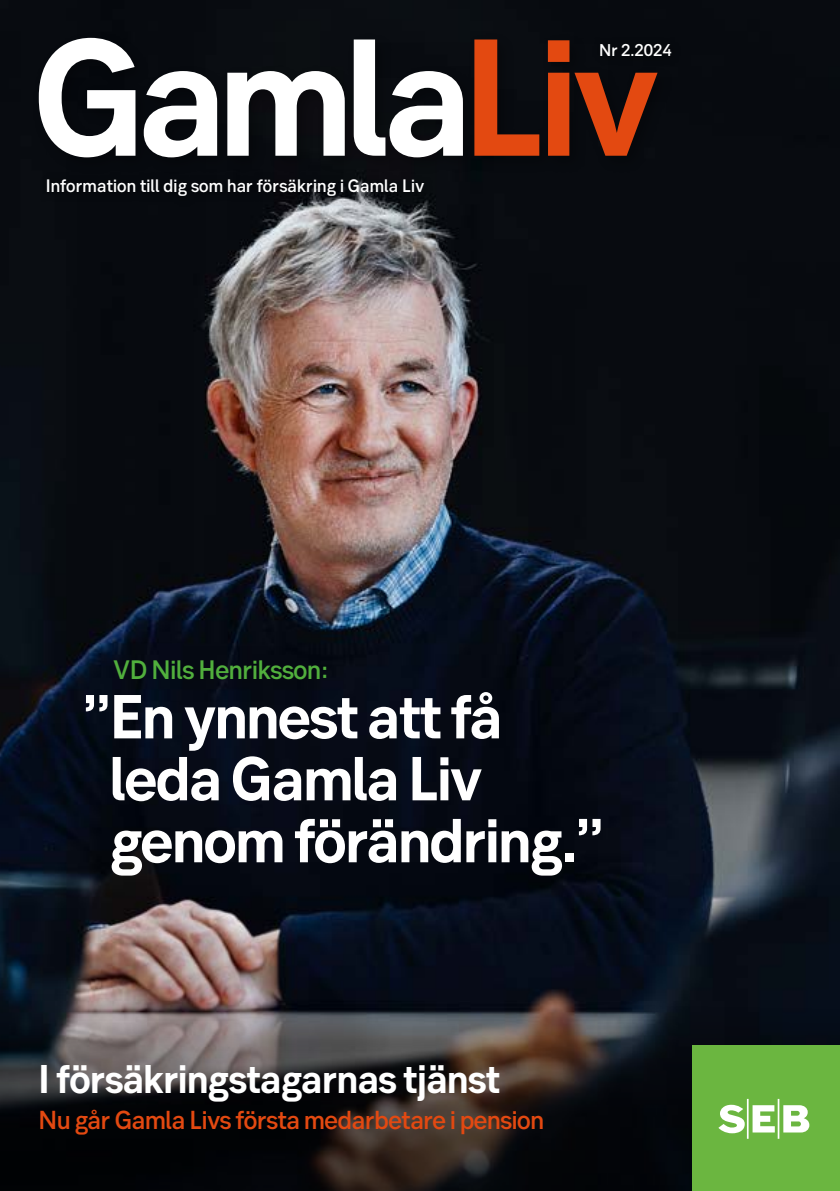
<style>
.page{position:relative;width:840px;height:1191px;background:#fff}
.page>*{position:absolute;margin:0;border:0;box-sizing:border-box;transform-origin:0 0}
.t1{font:700 166px "SEB Sans Serif";letter-spacing:-.035em;color:#fff}
.t2{font:700 62px/62px "SEB Sans Serif";letter-spacing:-.02em;color:#fff}
.t3{font:700 40px "SEB Sans Serif";letter-spacing:-.01em;color:#fff}
.t4{font:500 26.6px "SEB Sans Serif";letter-spacing:-.01em;color:#51af3d}
.t5{font:500 26px "SEB Sans Serif";letter-spacing:-.01em;color:#e34911}
.t6{font:500 18px "SEB Sans Serif";letter-spacing:.01em;color:#fff}
.t7{font:500 17px "SEB Sans Serif";color:#fff}
.s1{color:#e34911}
</style>
<div class="page">
<img style="left:0;top:0;width:839px;height:1191px">
<div style="left:40px;top:172px;width:393px;height:34px;background:#000;opacity:.7"></div>
<div style="left:32px;top:32px;width:641px;height:143px;background:#070a0e"></div>
<div style="left:592px;top:37px;width:88px;height:30px;background:#06090d"></div>
<div style="left:95px;top:639px;width:258px;height:69px;background:#050a14"></div>
<div style="left:692px;top:1045px;width:147px;height:146px;background:#6bb640"></div>
<svg style="left:718px;top:1098px;width:90px;height:40px"></svg>
<h1 class="t1" style="left:33px;top:-2px;width:628px">Gamla<span class="s1">Liv</span></h1>
<p class="t6" style="left:46px;top:175px;width:380px">Information till dig som har försäkring i Gamla Liv</p>
<p class="t7" style="left:598px;top:40px;width:74px">Nr 2.2024</p>
<h3 class="t4" style="left:113px;top:654px;width:217px">VD Nils Henriksson:</h3>
<h2 class="t2" style="left:110px;top:685px;width:495px;text-indent:-27px">”En ynnest att få leda Gamla Liv genom förändring.”</h2>
<h3 class="t3" style="left:39px;top:1055px;width:462px">I försäkringstagarnas tjänst</h3>
<h3 class="t5" style="left:39px;top:1104px;width:506px">Nu går Gamla Livs första medarbetare i pension</h3>
</div>
